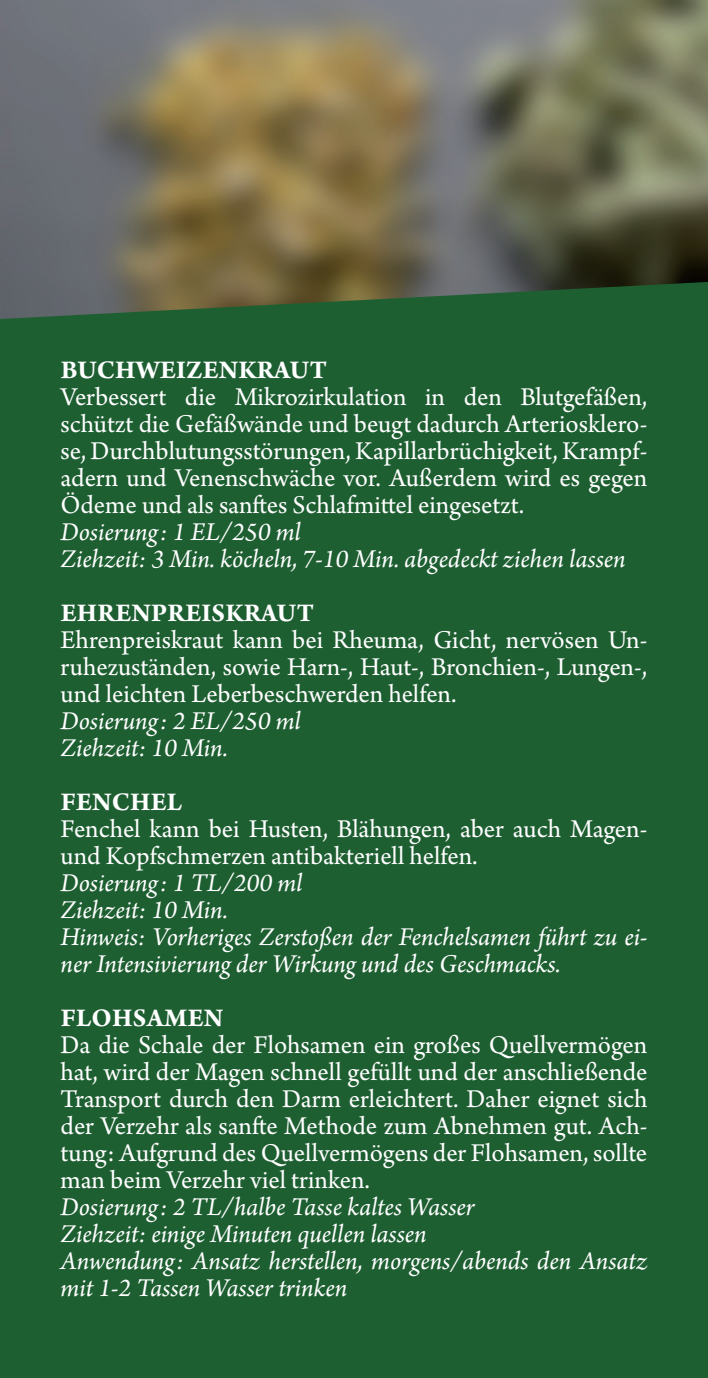
<style>
.page{position:relative;width:708px;height:1378px;background:#fff}
.page>*{position:absolute;margin:0;border:0;box-sizing:border-box;transform-origin:0 0}
.Heilkräuter-Flyer_An{font:27px/27px "Arno Pro";letter-spacing:-.005em;color:#fff;text-align:justify}
.Heilkräuter-Flyer_An-2{font:italic 27px/27px "Arno Pro";color:#fff}
.Heilkräuter-Flyer_Pr{font:700 27px "Arno Pro";letter-spacing:.01em;color:#fff}
.Heilkräuter-Flyer_An-3{font:700 27px "Arno Pro";letter-spacing:.01em;color:#fff}
</style>
<div class="page">
<img style="left:0;top:0;width:708px;height:245px">
<div style="left:0;top:245px;width:708px;height:1133px;background:#1e5f32"></div>
<p class="Heilkräuter-Flyer_Pr" style="left:61px;top:354px;width:268px">BUCHWEIZENKRAUT</p>
<p class="Heilkräuter-Flyer_An" style="left:61px;top:385px;width:588px">Verbessert die Mikrozirkulation in den Blutgefäßen, schützt die Gefäßwände und beugt dadurch Arteriosklero&shy;se, Durchblutungsstörungen, Kapillarbrüchigkeit, Krampf&shy;adern und Venenschwäche vor. Außerdem wird es gegen Ödeme und als sanftes Schlafmittel eingesetzt.</p>
<p class="Heilkräuter-Flyer_An-2" style="left:61px;top:520px;width:242px">Dosierung: 1 EL/250 ml</p>
<p class="Heilkräuter-Flyer_An-2" style="left:61px;top:547px;width:567px">Ziehzeit: 3 Min. köcheln, 7-10 Min. abgedeckt ziehen lassen</p>
<p class="Heilkräuter-Flyer_Pr" style="left:61px;top:597px;width:255px">EHRENPREISKRAUT</p>
<p class="Heilkräuter-Flyer_An" style="left:61px;top:628px;width:588px">Ehrenpreiskraut kann bei Rheuma, Gicht, nervösen Un&shy;ruhezuständen, sowie Harn-, Haut-, Bronchien-, Lungen-, und leichten Leberbeschwerden helfen.</p>
<p class="Heilkräuter-Flyer_An-2" style="left:61px;top:709px;width:242px">Dosierung: 2 EL/250 ml</p>
<p class="Heilkräuter-Flyer_An-2" style="left:61px;top:736px;width:169px">Ziehzeit: 10 Min.</p>
<p class="Heilkräuter-Flyer_An-3" style="left:61px;top:786px;width:123px">FENCHEL</p>
<p class="Heilkräuter-Flyer_An" style="left:61px;top:817px;width:588px">Fenchel kann bei Husten, Blähungen, aber auch Magen&shy;und Kopfschmerzen antibakteriell helfen.</p>
<p class="Heilkräuter-Flyer_An-2" style="left:61px;top:871px;width:243px">Dosierung: 1 TL/200 ml</p>
<p class="Heilkräuter-Flyer_An-2" style="left:61px;top:898px;width:169px">Ziehzeit: 10 Min.</p>
<p class="Heilkräuter-Flyer_An-2" style="left:61px;top:925px;width:588px">Hinweis: Vorheriges Zerstoßen der Fenchelsamen führt zu ei&shy;ner Intensivierung der Wirkung und des Geschmacks.</p>
<p class="Heilkräuter-Flyer_Pr" style="left:61px;top:1002px;width:164px">FLOHSAMEN</p>
<p class="Heilkräuter-Flyer_An" style="left:61px;top:1033px;width:588px">Da die Schale der Flohsamen ein großes Quellvermögen hat, wird der Magen schnell gefüllt und der anschließende Transport durch den Darm erleichtert. Daher eignet sich der Verzehr als sanfte Methode zum Abnehmen gut. Ach&shy;tung: Aufgrund des Quellvermögens der Flohsamen, sollte man beim Verzehr viel trinken.</p>
<p class="Heilkräuter-Flyer_An-2" style="left:61px;top:1195px;width:416px">Dosierung: 2 TL/halbe Tasse kaltes Wasser</p>
<p class="Heilkräuter-Flyer_An-2" style="left:61px;top:1222px;width:368px">Ziehzeit: einige Minuten quellen lassen</p>
<p class="Heilkräuter-Flyer_An-2" style="left:61px;top:1249px;width:588px">Anwendung: Ansatz herstellen, morgens/abends den Ansatz mit 1-2 Tassen Wasser trinken</p>
</div>
